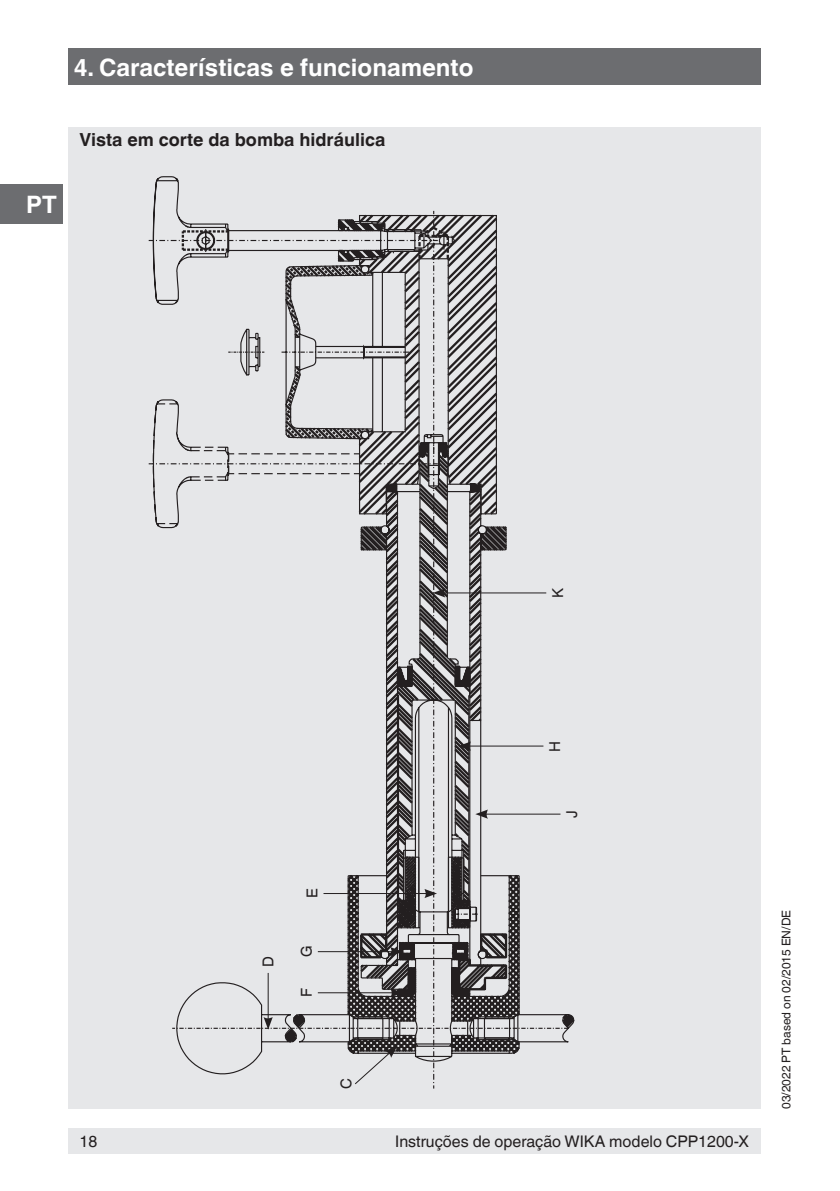
<style>
.page{position:relative;width:840px;height:1191px;background:#fff}
.page>*{position:absolute;margin:0;border:0;box-sizing:border-box;transform-origin:0 0}
.OI-Kopf{font:700 24px "Helvetica World";color:#fff}
.Subheadline2{font:700 18px "Helvetica World";color:#231f20}
.t1{font:16px "Helvetica World";color:#231f20}
.Small_text{font:15px "Helvetica World";color:#231f20}
.t2{font:12px "Helvetica World";color:#231f20}
</style>
<div class="page">
<div style="left:68px;top:1128px;width:692px;height:26px;background:#e6e7e9"></div>
<div style="left:68px;top:48px;width:692px;height:37px;background:#6c6d70"></div>
<div style="left:0;top:185px;width:62px;height:39px;background:#6c6d70"></div>
<div style="left:68px;top:128px;width:692px;height:981px;background:#e6e7e9"></div>
<svg style="left:148px;top:176px;width:305px;height:886px"></svg>
<svg style="left:282px;top:212px;width:293px;height:831px"></svg>
<svg style="left:180px;top:227px;width:342px;height:829px"></svg>
<hr style="left:323px;top:893px;width:104px;height:1px;background:#231f20">
<hr style="left:267px;top:973px;width:1px;height:47px;background:#231f20">
<svg style="left:263px;top:1017px;width:9px;height:12px"></svg>
<hr style="left:317px;top:951px;width:76px;height:1px;background:#231f20">
<svg style="left:390px;top:947px;width:13px;height:9px"></svg>
<hr style="left:317px;top:992px;width:76px;height:1px;background:#231f20">
<svg style="left:390px;top:988px;width:13px;height:9px"></svg>
<svg style="left:353px;top:1046px;width:44px;height:39px"></svg>
<hr style="left:467px;top:745px;width:76px;height:1px;background:#231f20">
<hr style="left:484px;top:813px;width:76px;height:1px;background:#231f20">
<svg style="left:394px;top:663px;width:93px;height:268px"></svg>
<hr style="left:442px;top:592px;width:104px;height:1px;background:#231f20">
<svg style="left:432px;top:588px;width:13px;height:9px"></svg>
<p class="OI-Kopf" style="left:74px;top:53px;width:401px">4. Características e funcionamento</p>
<h1 class="OI-Kopf" style="left:26px;top:191px;width:32px">PT</h1>
<p class="Subheadline2" style="left:79px;top:130px;width:307px">Vista em corte da bomba hidráulica</p>
<p class="Small_text" style="left:548px;top:598px;width:12px;rotate:-90deg">K</p>
<p class="Small_text" style="left:546px;top:751px;width:12px;rotate:-90deg">H</p>
<p class="Small_text" style="left:259px;top:967px;width:12px;rotate:-90deg">D</p>
<p class="Small_text" style="left:303px;top:898px;width:11px;rotate:-90deg">E</p>
<p class="Small_text" style="left:298px;top:957px;width:13px;rotate:-90deg">G</p>
<p class="Small_text" style="left:298px;top:997px;width:10px;rotate:-90deg">F</p>
<p class="Small_text" style="left:337px;top:1089px;width:12px;rotate:-90deg">C</p>
<p class="Small_text" style="left:563px;top:818px;width:9px;rotate:-90deg">J</p>
<p class="t1" style="left:79px;top:1132px;width:19px">18</p>
<p class="t1" style="left:395px;top:1132px;width:355px">Instruções de operação WIKA modelo CPP1200-X</p>
<p class="t2" style="left:778px;top:1109px;width:200px;rotate:-90deg">03/2022 PT based on 02/2015 EN/DE</p>
</div>
